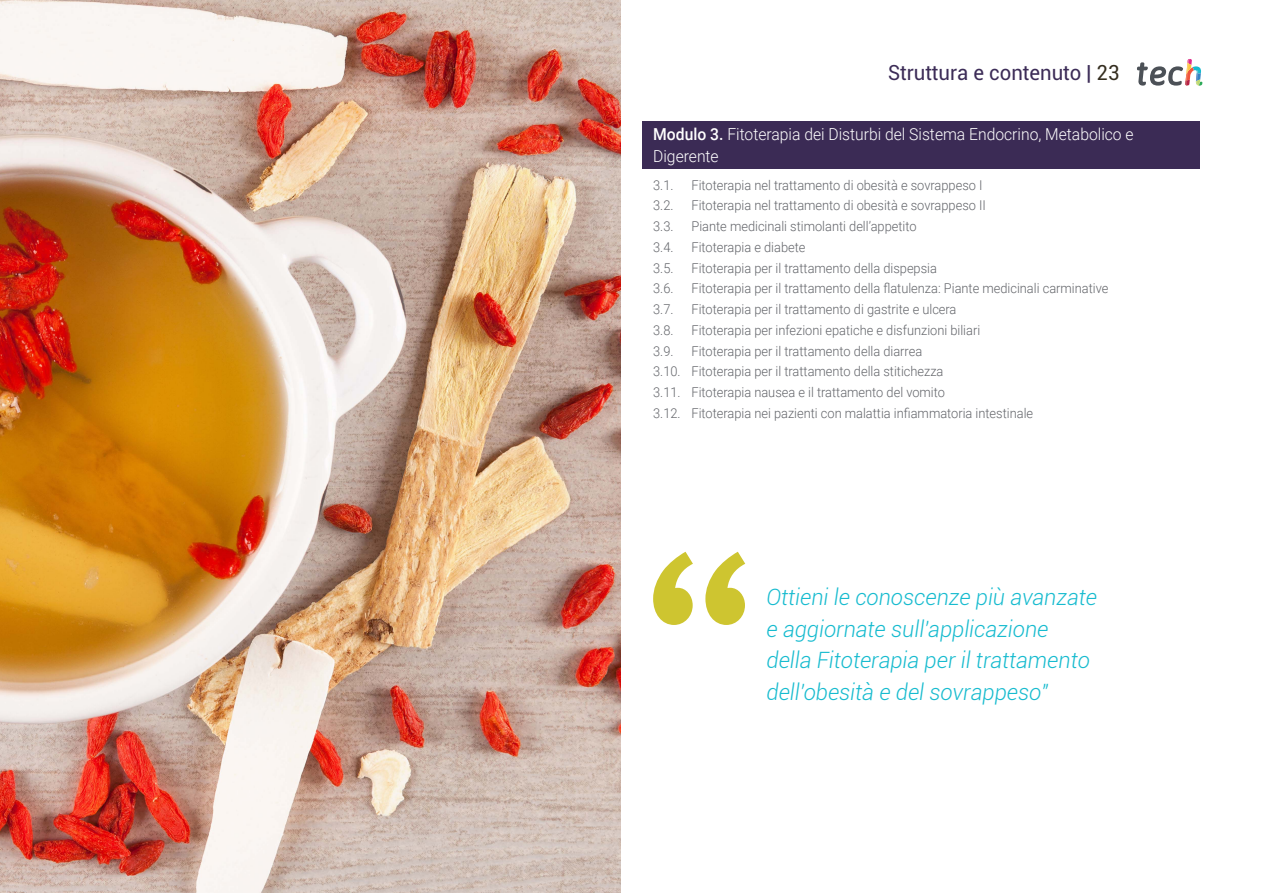
<style>
.page{position:relative;width:1263px;height:893px;background:#fff}
.page>*{position:absolute;margin:0;border:0;box-sizing:border-box;transform-origin:0 0}
.Destacados{font:italic 300 22.5px/31.5px "Roboto";color:#17bbcf}
.Sección___Pag{font:21px "Roboto";color:#3c2c57}
.Nombre_módulo{font:300 16.5px/22.5px "Roboto";color:#fff;scale:.95 1}
.Temario1{font:300 13.5px "Roboto";color:#63656a;scale:.95 1}
.s1{color:#342d1f}
.s2{font-weight:500}
</style>
<div class="page">
<svg style="left:1137px;top:59px;width:65px;height:27px"></svg>
<img style="left:0;top:0;width:621px;height:893px">
<svg style="left:653px;top:552px;width:92px;height:73px"></svg>
<div style="left:642px;top:121px;width:557px;height:48px;background:#3b2b55"></div>
<p class="Sección___Pag" style="left:888px;top:57px;width:233px">Struttura e contenuto | <span class="s1">23</span></p>
<p class="Nombre_módulo" style="left:653px;top:122px;width:507px"><span class="s2">Modulo 3.</span> Fitoterapia dei Disturbi del Sistema Endocrino, Metabolico e<br>Digerente</p>
<p class="Temario1" style="left:653px;top:175px;width:23px">3.1.</p>
<p class="Temario1" style="left:691px;top:175px;width:308px">Fitoterapia nel trattamento di obesità e sovrappeso I</p>
<p class="Temario1" style="left:653px;top:196px;width:23px">3.2.</p>
<p class="Temario1" style="left:691px;top:196px;width:311px">Fitoterapia nel trattamento di obesità e sovrappeso II</p>
<p class="Temario1" style="left:653px;top:217px;width:23px">3.3.</p>
<p class="Temario1" style="left:691px;top:217px;width:238px">Piante medicinali stimolanti dell’appetito</p>
<p class="Temario1" style="left:653px;top:238px;width:23px">3.4.</p>
<p class="Temario1" style="left:691px;top:238px;width:122px">Fitoterapia e diabete</p>
<p class="Temario1" style="left:653px;top:258px;width:23px">3.5.</p>
<p class="Temario1" style="left:691px;top:258px;width:260px">Fitoterapia per il trattamento della dispepsia</p>
<p class="Temario1" style="left:653px;top:279px;width:23px">3.6.</p>
<p class="Temario1" style="left:691px;top:279px;width:440px">Fitoterapia per il trattamento della flatulenza: Piante medicinali carminative</p>
<p class="Temario1" style="left:653px;top:300px;width:23px">3.7.</p>
<p class="Temario1" style="left:691px;top:300px;width:280px">Fitoterapia per il trattamento di gastrite e ulcera</p>
<p class="Temario1" style="left:653px;top:321px;width:23px">3.8.</p>
<p class="Temario1" style="left:691px;top:321px;width:305px">Fitoterapia per infezioni epatiche e disfunzioni biliari</p>
<p class="Temario1" style="left:653px;top:341px;width:23px">3.9.</p>
<p class="Temario1" style="left:691px;top:341px;width:244px">Fitoterapia per il trattamento della diarrea</p>
<p class="Temario1" style="left:653px;top:362px;width:307px">3.10. Fitoterapia per il trattamento della stitichezza</p>
<p class="Temario1" style="left:653px;top:383px;width:309px">3.11. Fitoterapia nausea e il trattamento del vomito</p>
<p class="Temario1" style="left:653px;top:404px;width:401px">3.12. Fitoterapia nei pazienti con malattia infiammatoria intestinale</p>
<p class="Destacados" style="left:766px;top:581px;width:332px">Ottieni le conoscenze più avanzate e aggiornate sull'applicazione della Fitoterapia per il trattamento dell'obesità e del sovrappeso"</p>
</div>
